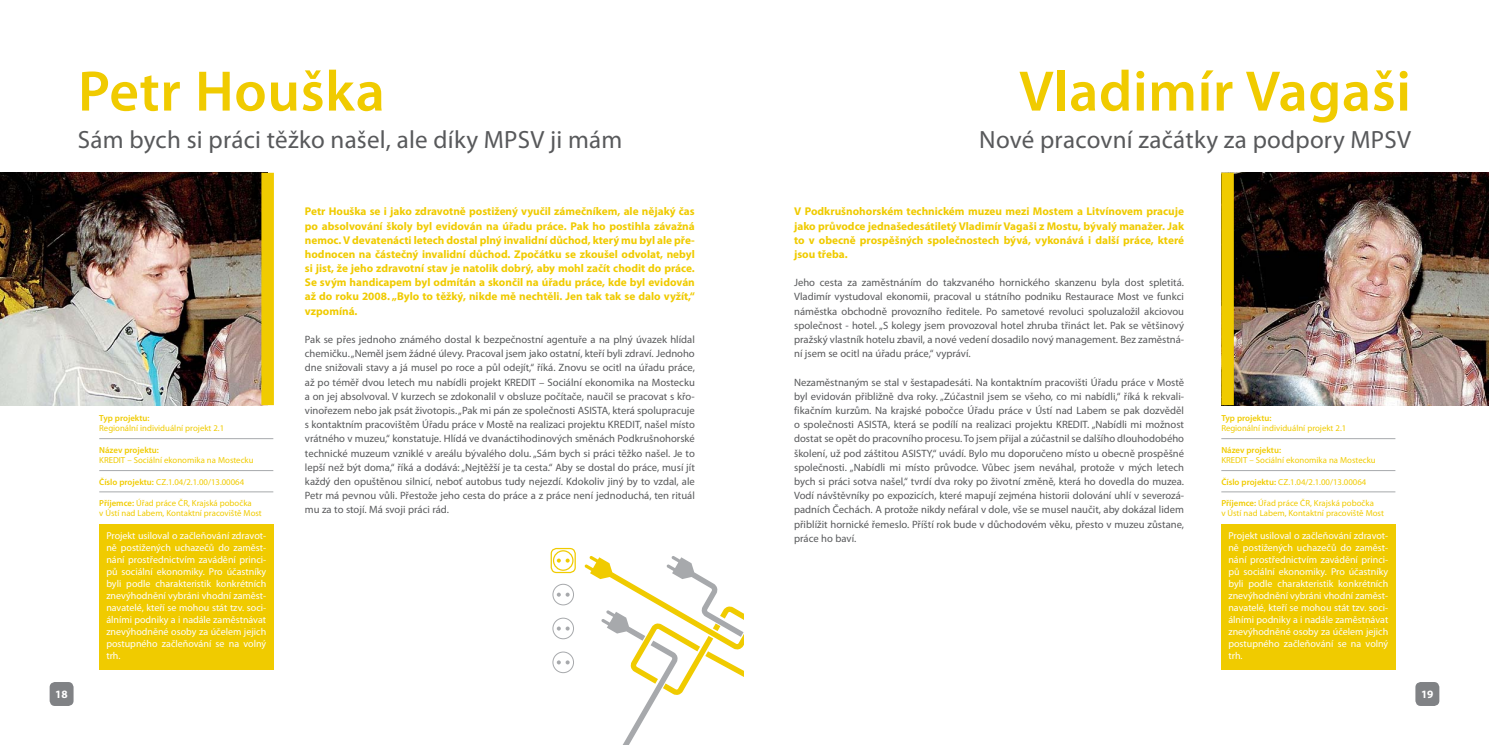
<style>
.page{position:relative;width:1489px;height:745px;background:#fff}
.page>*{position:absolute;margin:0;border:0;box-sizing:border-box;transform-origin:0 0}
.t1{font:600 57.5px "Myriad Pro";letter-spacing:.01em;color:#f0cb00}
.t2{font:25px "Myriad Pro";letter-spacing:.01em;color:#58595b}
.t3{font:700 11.25px/14.1px "Myriad Pro";color:#f0cb00;text-align:justify}
.t4{font:700 11.25px "Myriad Pro";color:#fff}
.t5{font:10.62px/14.1px "Myriad Pro";color:#58595b;text-align:justify}
.t6{font:10px/12px "Myriad Pro";color:#fff;text-align:justify}
.t7{font:8.75px/10.5px "Myriad Pro";color:#f0cb00}
.t8{font:600 8.75px "Myriad Pro";color:#f0cb00}
.s1{font-weight:600}
</style>
<div class="page">
<div style="left:1415px;top:681px;width:24px;height:24px;background:#808285;border-radius:5px"></div>
<hr style="left:99px;top:438px;width:174px;height:1px;background:#a7a9ac">
<hr style="left:99px;top:470px;width:174px;height:1px;background:#a7a9ac">
<hr style="left:99px;top:491px;width:174px;height:1px;background:#a7a9ac">
<div style="left:99px;top:524px;width:174px;height:145px;background:#f0cb00"></div>
<img style="left:0;top:173px;width:261px;height:232px">
<div style="left:261px;top:173px;width:13px;height:232px;background:#f0cb00"></div>
<div style="left:50px;top:681px;width:24px;height:24px;background:#808285;border-radius:5px"></div>
<svg style="left:584px;top:556px;width:160px;height:188px"></svg>
<div style="left:552px;top:651px;width:22px;height:21px;border:1px solid #a7a9ac;border-radius:50%"></div>
<svg style="left:556px;top:660px;width:13px;height:4px"></svg>
<div style="left:552px;top:617px;width:22px;height:21px;border:1px solid #a7a9ac;border-radius:50%"></div>
<svg style="left:556px;top:626px;width:13px;height:4px"></svg>
<div style="left:552px;top:583px;width:22px;height:21px;border:1px solid #a7a9ac;border-radius:50%"></div>
<svg style="left:556px;top:592px;width:13px;height:4px"></svg>
<div style="left:550px;top:547px;width:26px;height:25px;border:1px solid #f0cb00;border-radius:5px"></div>
<div style="left:553px;top:550px;width:20px;height:20px;border:1px solid #f0cb00;border-radius:50%"></div>
<svg style="left:556px;top:558px;width:13px;height:4px"></svg>
<img style="left:1233px;top:173px;width:255px;height:232px">
<div style="left:1221px;top:173px;width:12px;height:232px;background:#f0cb00"></div>
<hr style="left:1221px;top:438px;width:174px;height:1px;background:#a7a9ac">
<hr style="left:1221px;top:470px;width:174px;height:1px;background:#a7a9ac">
<hr style="left:1221px;top:491px;width:174px;height:1px;background:#a7a9ac">
<div style="left:1221px;top:524px;width:174px;height:145px;background:#f0cb00"></div>
<h1 class="t1" style="left:78px;top:70px;width:308px">Petr Houška</h1>
<h2 class="t2" style="left:78px;top:130px;width:546px">Sám bych si práci těžko našel, ale díky MPSV ji mám</h2>
<p class="t4" style="left:55px;top:689px;width:14px">18</p>
<p class="t8" style="left:99px;top:414px;width:52px">Typ projektu:</p>
<p class="t7" style="left:99px;top:423px;width:126px">Regionální individuální projekt 2.1</p>
<p class="t8" style="left:99px;top:446px;width:61px">Název projektu:</p>
<p class="t7" style="left:99px;top:455px;width:156px">KREDIT – Sociální ekonomika na Mostecku</p>
<p class="t7" style="left:99px;top:477px;width:146px"><span class="s1">Číslo projektu:</span> CZ.1.04/2.1.00/13.00064</p>
<p class="t7" style="left:99px;top:498px;width:164px"><span class="s1">Příjemce:</span> Úřad práce ČR, Krajská pobočka<br>v Ústí nad Labem, Kontaktní pracoviště Most</p>
<p class="t6" style="left:106px;top:530px;width:161px">Projekt usiloval o začleňování zdravot&shy;ně postižených uchazečů do zaměst&shy;nání prostřednictvím zavádění princi&shy;pů sociální ekonomiky. Pro účastníky byli podle charakteristik konkrétních znevýhodnění vybráni vhodní zaměst&shy;navatelé, kteří se mohou stát tzv. soci&shy;álními podniky a i nadále zaměstnávat znevýhodněné osoby za účelem jejich postupného začleňování se na volný trh.</p>
<p class="t3" style="left:305px;top:205px;width:391px">Petr Houška se i jako zdravotně postižený vyučil zámečníkem, ale nějaký čas po absolvování školy byl evidován na úřadu práce. Pak ho postihla závažná nemoc. V devatenácti letech dostal plný invalidní důchod, který mu byl ale pře&shy;hodnocen na částečný invalidní důchod. Zpočátku se zkoušel odvolat, nebyl si jist, že jeho zdravotní stav je natolik dobrý, aby mohl začít chodit do práce.<br>Se svým handicapem byl odmítán a skončil na úřadu práce, kde byl evidován až do roku 2008. „Bylo to těžký, nikde mě nechtěli. Jen tak tak se dalo vyžít,“ vzpomíná.</p>
<p class="t5" style="left:305px;top:333px;width:391px">Pak se přes jednoho známého dostal k bezpečnostní agentuře a na plný úvazek hlídal chemičku. „Neměl jsem žádné úlevy. Pracoval jsem jako ostatní, kteří byli zdraví. Jednoho dne snižovali stavy a já musel po roce a půl odejít,“ říká. Znovu se ocitl na úřadu práce, až po téměř dvou letech mu nabídli projekt KREDIT – Sociální ekonomika na Mostecku a on jej absolvoval. V kurzech se zdokonalil v obsluze počítače, naučil se pracovat s křo&shy;vinořezem nebo jak psát životopis. „Pak mi pán ze společnosti ASISTA, která spolupracuje s kontaktním pracovištěm Úřadu práce v Mostě na realizaci projektu KREDIT, našel místo vrátného v muzeu,“ konstatuje. Hlídá ve dvanáctihodinových směnách Podkrušnohorské technické muzeum vzniklé v areálu bývalého dolu. „Sám bych si práci těžko našel. Je to lepší než být doma,“ říká a dodává: „Nejtěžší je ta cesta.“ Aby se dostal do práce, musí jít každý den opuštěnou silnicí, neboť autobus tudy nejezdí. Kdokoliv jiný by to vzdal, ale Petr má pevnou vůli. Přestože jeho cesta do práce a z práce není jednoduchá, ten rituál mu za to stojí. Má svoji práci rád.</p>
<h1 class="t1" style="left:1019px;top:70px;width:393px">Vladimír Vagaši</h1>
<h2 class="t2" style="left:979px;top:130px;width:433px">Nové pracovní začátky za podpory MPSV</h2>
<p class="t3" style="left:794px;top:205px;width:391px">V Podkrušnohorském technickém muzeu mezi Mostem a Litvínovem pracuje jako průvodce jednašedesátiletý Vladimír Vagaši z Mostu, bývalý manažer. Jak to v obecně prospěšných společnostech bývá, vykonává i další práce, které jsou třeba.</p>
<p class="t5" style="left:794px;top:276px;width:391px">Jeho cesta za zaměstnáním do takzvaného hornického skanzenu byla dost spletitá.<br>Vladimír vystudoval ekonomii, pracoval u státního podniku Restaurace Most ve funkci náměstka obchodně provozního ředitele. Po sametové revoluci spoluzaložil akciovou společnost - hotel. „S kolegy jsem provozoval hotel zhruba třináct let. Pak se většinový pražský vlastník hotelu zbavil, a nové vedení dosadilo nový management. Bez zaměstná&shy;ní jsem se ocitl na úřadu práce,“ vypráví.</p>
<p class="t5" style="left:794px;top:376px;width:391px">Nezaměstnaným se stal v šestapadesáti. Na kontaktním pracovišti Úřadu práce v Mostě byl evidován přibližně dva roky. „Zúčastnil jsem se všeho, co mi nabídli,“ říká k rekvali&shy;fikačním kurzům. Na krajské pobočce Úřadu práce v Ústí nad Labem se pak dozvěděl o společnosti ASISTA, která se podílí na realizaci projektu KREDIT. „Nabídli mi možnost dostat se opět do pracovního procesu. To jsem přijal a zúčastnil se dalšího dlouhodobého školení, už pod záštitou ASISTY,“ uvádí. Bylo mu doporučeno místo u obecně prospěšné společnosti. „Nabídli mi místo průvodce. Vůbec jsem neváhal, protože v mých letech bych si práci sotva našel,“ tvrdí dva roky po životní změně, která ho dovedla do muzea.<br>Vodí návštěvníky po expozicích, které mapují zejména historii dolování uhlí v severozá&shy;padních Čechách. A protože nikdy nefáral v dole, vše se musel naučit, aby dokázal lidem přiblížit hornické řemeslo. Příští rok bude v důchodovém věku, přesto v muzeu zůstane, práce ho baví.</p>
<p class="t8" style="left:1221px;top:414px;width:52px">Typ projektu:</p>
<p class="t7" style="left:1221px;top:423px;width:126px">Regionální individuální projekt 2.1</p>
<p class="t8" style="left:1221px;top:446px;width:61px">Název projektu:</p>
<p class="t7" style="left:1221px;top:455px;width:156px">KREDIT – Sociální ekonomika na Mostecku</p>
<p class="t7" style="left:1221px;top:477px;width:146px"><span class="s1">Číslo projektu:</span> CZ.1.04/2.1.00/13.00064</p>
<p class="t7" style="left:1221px;top:498px;width:164px"><span class="s1">Příjemce:</span> Úřad práce ČR, Krajská pobočka<br>v Ústí nad Labem, Kontaktní pracoviště Most</p>
<p class="t6" style="left:1228px;top:530px;width:161px">Projekt usiloval o začleňování zdravot&shy;ně postižených uchazečů do zaměst&shy;nání prostřednictvím zavádění princi&shy;pů sociální ekonomiky. Pro účastníky byli podle charakteristik konkrétních znevýhodnění vybráni vhodní zaměst&shy;navatelé, kteří se mohou stát tzv. soci&shy;álními podniky a i nadále zaměstnávat znevýhodněné osoby za účelem jejich postupného začleňování se na volný trh.</p>
<p class="t4" style="left:1420px;top:689px;width:14px">19</p>
</div>
